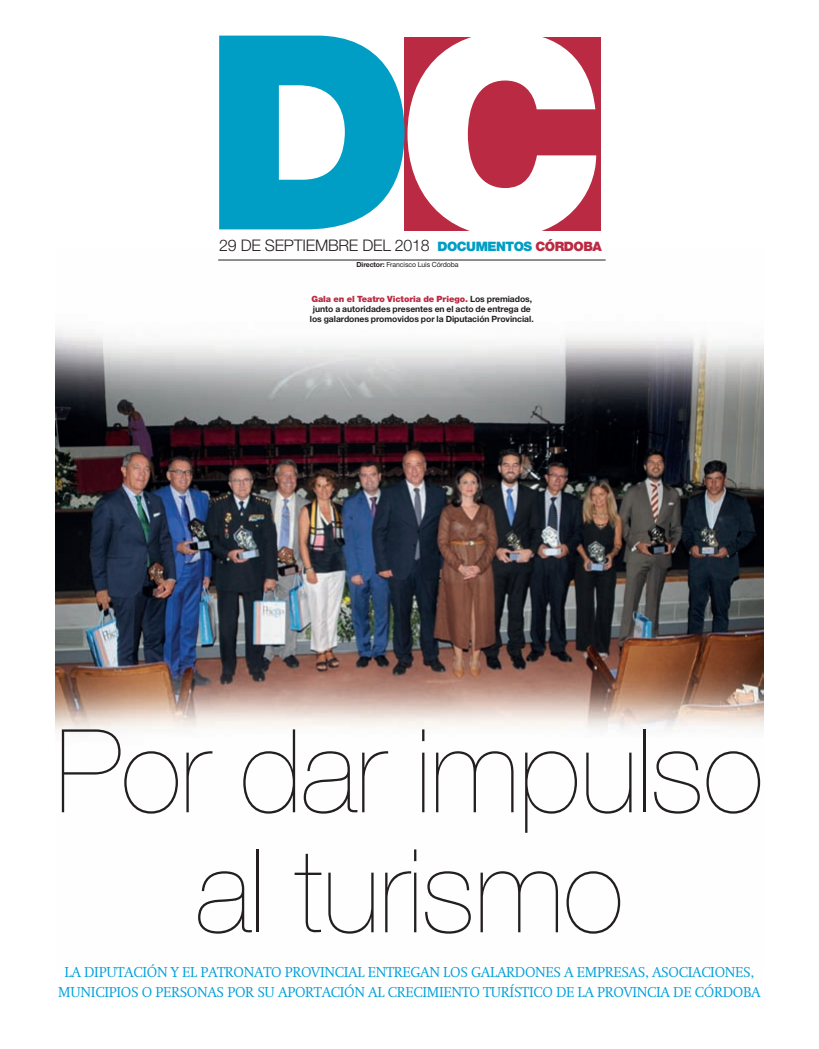
<style>
.page{position:relative;width:819px;height:1049px;background:#fff}
.page>*{position:absolute;margin:0;border:0;box-sizing:border-box;transform-origin:0 0}
.t1{font:200 116px/120px "Helvetica Neue LT Std";letter-spacing:-.01em;color:#231f20;text-align:center}
.t2{font:300 16px "Helvetica Neue";letter-spacing:-.015em;color:#231f20}
.t3{font:300 13.8px/20.4px "Swift ND Std";letter-spacing:-.02em;color:#009fda}
.t4{font:700 8.6px/10.2px "Helvetica Neue LT Std";letter-spacing:-.005em;color:#231f20;text-align:center}
.t5{font:7px "Helvetica Neue LT Std";letter-spacing:-.015em;color:#231f20}
.s1{font-family:"Helvetica Neue LT Std";font-weight:900;font-size:13px;color:#009dc4}
.s2{font-family:"Helvetica Neue LT Std";font-weight:900;font-size:13px;color:#ba2a42}
.s3{font-weight:700}
.s4{font-weight:900;color:#ba2a42}
</style>
<div class="page">
<div style="left:405px;top:37px;width:196px;height:194px;background:#ba2a42"></div>
<svg style="left:408px;top:37px;width:188px;height:194px;fill:#fff"></svg>
<svg style="left:219px;top:36px;width:186px;height:193px;fill:#009dc4"></svg>
<img style="left:56px;top:259px;width:708px;height:474px">
<hr style="left:218px;top:260px;width:388px;height:1px;background:#231f20">
<p class="t2" style="left:219px;top:236px;width:384px">29 DE SEPTIEMBRE DEL 2018 <span class="s1">DOCUMENTOS</span> <span class="s2">CÓRDOBA</span></p>
<p class="t5" style="left:357px;top:261px;width:103px"><span class="s3">Director:</span> Francisco Luis Córdoba</p>
<p class="t4" style="left:310px;top:294px;width:225px"><span class="s4">Gala en el Teatro Victoria de Priego.</span> Los premiados, junto a autoridades presentes en el acto de entrega de los galardones promovidos por la Diputación Provincial.</p>
<p class="t1" style="left:56px;top:711px;width:709px">Por dar impulso al turismo</p>
<p class="t3" style="left:58px;top:962px;width:698px;text-indent:6px">LA DIPUTACIÓN Y EL PATRONATO PROVINCIAL ENTREGAN LOS GALARDONES A EMPRESAS, ASOCIACIONES,<br>MUNICIPIOS O PERSONAS POR SU APORTACIÓN AL CRECIMIENTO TURÍSTICO DE LA PROVINCIA</p>
<p class="t3" style="left:673px;top:982px;width:89px">DE CÓRDOBA</p>
</div>
